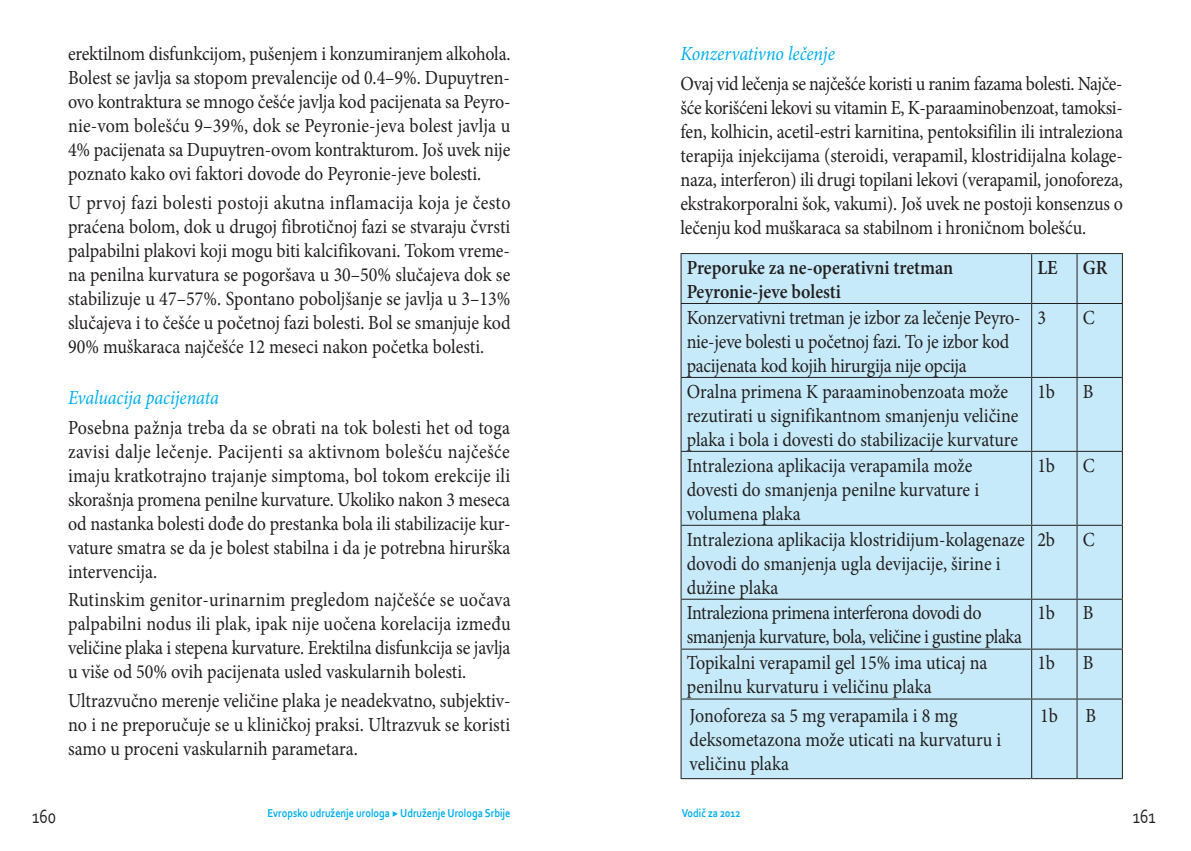
<style>
.page{position:relative;width:1191px;height:851px;background:#fff}
.page>*{position:absolute;margin:0;border:0;box-sizing:border-box;transform-origin:0 0}
.t1{font:20px/24px "Minion Pro";letter-spacing:-.005em;color:#231f20;text-align:justify;scale:.9 1}
.t2{font:20px/24px "Minion Pro";letter-spacing:-.025em;color:#231f20;scale:.9 1}
.t3{font:600 20px/24px "Minion Pro";color:#231f20;scale:.9 1}
.t4{font:italic 20px "Minion Pro";letter-spacing:-.005em;color:#00aeef;scale:.9 1}
.t5{font:20px "Corbel";color:#231f20;scale:.8 1}
.t6{font:700 12px "Corbel";color:#00aeef;scale:.85 1}
.s1{font-family:"Minion Pro";font-weight:400}
</style>
<div class="page">
<div style="left:681px;top:254px;width:441px;height:524px;background:#c6eafa"></div>
<hr style="left:680px;top:253px;width:351px;height:1px;background:#231f20">
<hr style="left:1031px;top:253px;width:46px;height:1px;background:#231f20">
<hr style="left:1077px;top:253px;width:46px;height:1px;background:#231f20">
<hr style="left:680px;top:303px;width:351px;height:1px;background:#231f20">
<hr style="left:1031px;top:303px;width:46px;height:1px;background:#231f20">
<hr style="left:1077px;top:303px;width:46px;height:1px;background:#231f20">
<hr style="left:680px;top:377px;width:351px;height:1px;background:#231f20">
<hr style="left:1031px;top:377px;width:46px;height:1px;background:#231f20">
<hr style="left:1077px;top:377px;width:46px;height:1px;background:#231f20">
<hr style="left:680px;top:451px;width:351px;height:1px;background:#231f20">
<hr style="left:1031px;top:451px;width:46px;height:1px;background:#231f20">
<hr style="left:1077px;top:451px;width:46px;height:1px;background:#231f20">
<hr style="left:680px;top:524px;width:351px;height:1px;background:#231f20">
<hr style="left:1031px;top:524px;width:46px;height:1px;background:#231f20">
<hr style="left:1077px;top:524px;width:46px;height:1px;background:#231f20">
<hr style="left:680px;top:598px;width:351px;height:1px;background:#231f20">
<hr style="left:1031px;top:598px;width:46px;height:1px;background:#231f20">
<hr style="left:1077px;top:598px;width:46px;height:1px;background:#231f20">
<hr style="left:680px;top:648px;width:351px;height:1px;background:#231f20">
<hr style="left:1031px;top:648px;width:46px;height:1px;background:#231f20">
<hr style="left:1077px;top:648px;width:46px;height:1px;background:#231f20">
<hr style="left:680px;top:698px;width:351px;height:1px;background:#231f20">
<hr style="left:1031px;top:698px;width:46px;height:1px;background:#231f20">
<hr style="left:1077px;top:698px;width:46px;height:1px;background:#231f20">
<hr style="left:680px;top:778px;width:351px;height:1px;background:#231f20">
<hr style="left:1031px;top:778px;width:46px;height:1px;background:#231f20">
<hr style="left:1077px;top:778px;width:46px;height:1px;background:#231f20">
<hr style="left:680px;top:254px;width:1px;height:49px;background:#231f20">
<hr style="left:680px;top:304px;width:1px;height:73px;background:#231f20">
<hr style="left:680px;top:378px;width:1px;height:73px;background:#231f20">
<hr style="left:680px;top:452px;width:1px;height:72px;background:#231f20">
<hr style="left:680px;top:525px;width:1px;height:73px;background:#231f20">
<hr style="left:680px;top:599px;width:1px;height:49px;background:#231f20">
<hr style="left:680px;top:649px;width:1px;height:49px;background:#231f20">
<hr style="left:680px;top:699px;width:1px;height:79px;background:#231f20">
<hr style="left:1031px;top:254px;width:1px;height:49px;background:#231f20">
<hr style="left:1076px;top:254px;width:1px;height:49px;background:#231f20">
<hr style="left:1122px;top:254px;width:1px;height:49px;background:#231f20">
<hr style="left:1031px;top:304px;width:1px;height:73px;background:#231f20">
<hr style="left:1076px;top:304px;width:1px;height:73px;background:#231f20">
<hr style="left:1122px;top:304px;width:1px;height:73px;background:#231f20">
<hr style="left:1031px;top:378px;width:1px;height:73px;background:#231f20">
<hr style="left:1076px;top:378px;width:1px;height:73px;background:#231f20">
<hr style="left:1122px;top:378px;width:1px;height:73px;background:#231f20">
<hr style="left:1031px;top:452px;width:1px;height:72px;background:#231f20">
<hr style="left:1076px;top:452px;width:1px;height:72px;background:#231f20">
<hr style="left:1122px;top:452px;width:1px;height:72px;background:#231f20">
<hr style="left:1031px;top:525px;width:1px;height:73px;background:#231f20">
<hr style="left:1076px;top:525px;width:1px;height:73px;background:#231f20">
<hr style="left:1122px;top:525px;width:1px;height:73px;background:#231f20">
<hr style="left:1031px;top:599px;width:1px;height:49px;background:#231f20">
<hr style="left:1076px;top:599px;width:1px;height:49px;background:#231f20">
<hr style="left:1122px;top:599px;width:1px;height:49px;background:#231f20">
<hr style="left:1031px;top:649px;width:1px;height:49px;background:#231f20">
<hr style="left:1076px;top:649px;width:1px;height:49px;background:#231f20">
<hr style="left:1122px;top:649px;width:1px;height:49px;background:#231f20">
<hr style="left:1031px;top:699px;width:1px;height:79px;background:#231f20">
<hr style="left:1076px;top:699px;width:1px;height:79px;background:#231f20">
<hr style="left:1122px;top:699px;width:1px;height:79px;background:#231f20">
<p class="t1" style="left:68px;top:42px;width:493px">erektilnom disfunkcijom, pušenjem i konzumiranjem alkohola.<br>Bolest se javlja sa stopom prevalencije od 0.4–9%. Dupuytren&shy;ovo kontraktura se mnogo češće javlja kod pacijenata sa Peyro&shy;nie-vom bolešću 9–39%, dok se Peyronie-jeva bolest javlja u 4% pacijenata sa Dupuytren-ovom kontrakturom. Još uvek nije poznato kako ovi faktori dovode do Peyronie-jeve bolesti.</p>
<p class="t1" style="left:68px;top:190px;width:493px">U prvoj fazi bolesti postoji akutna inflamacija koja je često praćena bolom, dok u drugoj fibrotičnoj fazi se stvaraju čvrsti palpabilni plakovi koji mogu biti kalcifikovani. Tokom vreme&shy;na penilna kurvatura se pogoršava u 30–50% slučajeva dok se stabilizuje u 47–57%. Spontano poboljšanje se javlja u 3–13% slučajeva i to češće u početnoj fazi bolesti. Bol se smanjuje kod 90% muškaraca najčešće 12 meseci nakon početka bolesti.</p>
<p class="t4" style="left:68px;top:384px;width:169px">Evaluacija pacijenata</p>
<p class="t1" style="left:68px;top:415px;width:493px">Posebna pažnja treba da se obrati na tok bolesti het od toga zavisi dalje lečenje. Pacijenti sa aktivnom bolešću najčešće imaju kratkotrajno trajanje simptoma, bol tokom erekcije ili skorašnja promena penilne kurvature. Ukoliko nakon 3 meseca od nastanka bolesti dođe do prestanka bola ili stabilizacije kur&shy;vature smatra se da je bolest stabilna i da je potrebna hirurška intervencija.</p>
<p class="t1" style="left:68px;top:588px;width:493px">Rutinskim genitor-urinarnim pregledom najčešće se uočava palpabilni nodus ili plak, ipak nije uočena korelacija između veličine plaka i stepena kurvature. Erektilna disfunkcija se javlja u više od 50% ovih pacijenata usled vaskularnih bolesti.</p>
<p class="t1" style="left:68px;top:688px;width:493px">Ultrazvučno merenje veličine plaka je neadekvatno, subjektiv&shy;no i ne preporučuje se u kliničkoj praksi. Ultrazvuk se koristi samo u proceni vaskularnih parametara.</p>
<p class="t4" style="left:680px;top:40px;width:173px">Konzervativno lečenje</p>
<p class="t1" style="left:680px;top:71px;width:493px">Ovaj vid lečenja se najčešće koristi u ranim fazama bolesti. Najče&shy;šće korišćeni lekovi su vitamin E, K-paraaminobenzoat, tamoksi&shy;fen, kolhicin, acetil-estri karnitina, pentoksifilin ili intraleziona terapija injekcijama (steroidi, verapamil, klostridijalna kolage&shy;naza, interferon) ili drugi topilani lekovi (verapamil, jonoforeza, ekstrakorporalni šok, vakumi). Još uvek ne postoji konsenzus o lečenju kod muškaraca sa stabilnom i hroničnom bolešću.</p>
<p class="t3" style="left:686px;top:255px;width:297px">Preporuke za ne-operativni tretman<br>Peyronie-jeve bolesti</p>
<p class="t3" style="left:1037px;top:255px;width:24px">LE</p>
<p class="t3" style="left:1082px;top:255px;width:29px">GR</p>
<p class="t1" style="left:686px;top:305px;width:372px;text-align:left">Konzervativni tretman je izbor za lečenje Peyro&shy;nie-jeve bolesti u početnoj fazi. To je izbor kod pacijenata kod kojih hirurgija nije opcija</p>
<p class="t1" style="left:1037px;top:305px;width:11px">3</p>
<p class="t1" style="left:1082px;top:305px;width:15px">C</p>
<p class="t1" style="left:686px;top:379px;width:370px;text-align:left">Oralna primena K paraaminobenzoata može rezutirati u signifikantnom smanjenju veličine plaka i bola i dovesti do stabilizacije kurvature</p>
<p class="t1" style="left:1037px;top:379px;width:21px">1b</p>
<p class="t1" style="left:1082px;top:379px;width:13px">B</p>
<p class="t1" style="left:686px;top:453px;width:326px;text-align:left">Intraleziona aplikacija verapamila može dovesti do smanjenja penilne kurvature i volumena plaka</p>
<p class="t1" style="left:1037px;top:453px;width:21px">1b</p>
<p class="t1" style="left:1082px;top:453px;width:15px">C</p>
<p class="t1" style="left:686px;top:527px;width:377px;text-align:left">Intraleziona aplikacija klostridijum-kolagenaze dovodi do smanjenja ugla devijacije, širine i dužine plaka</p>
<p class="t1" style="left:1037px;top:527px;width:21px">2b</p>
<p class="t1" style="left:1082px;top:527px;width:15px">C</p>
<p class="t2" style="left:686px;top:601px;width:374px">Intraleziona primena interferona dovodi do smanjenja kurvature, bola, veličine i gustine plaka</p>
<p class="t1" style="left:1037px;top:601px;width:21px">1b</p>
<p class="t1" style="left:1082px;top:601px;width:13px">B</p>
<p class="t1" style="left:686px;top:651px;width:336px">Topikalni verapamil gel 15% ima uticaj na penilnu kurvaturu i veličinu plaka</p>
<p class="t1" style="left:1037px;top:651px;width:21px">1b</p>
<p class="t1" style="left:1082px;top:651px;width:13px">B</p>
<p class="t1" style="left:689px;top:703px;width:348px;text-align:left">Jonoforeza sa 5 mg verapamila i 8 mg deksometazona može uticati na kurvaturu i veličinu plaka</p>
<p class="t1" style="left:1040px;top:703px;width:21px">1b</p>
<p class="t1" style="left:1085px;top:703px;width:13px">B</p>
<p class="t5" style="left:32px;top:803px;width:31px">160</p>
<p class="t6" style="left:267px;top:805px;width:287px">Evropsko udruženje urologa <span class="s1">▶</span> Udruženje Urologa Srbije</p>
<p class="t5" style="left:1133px;top:803px;width:30px">161</p>
<p class="t6" style="left:681px;top:805px;width:71px">Vodič za 2012</p>
</div>
